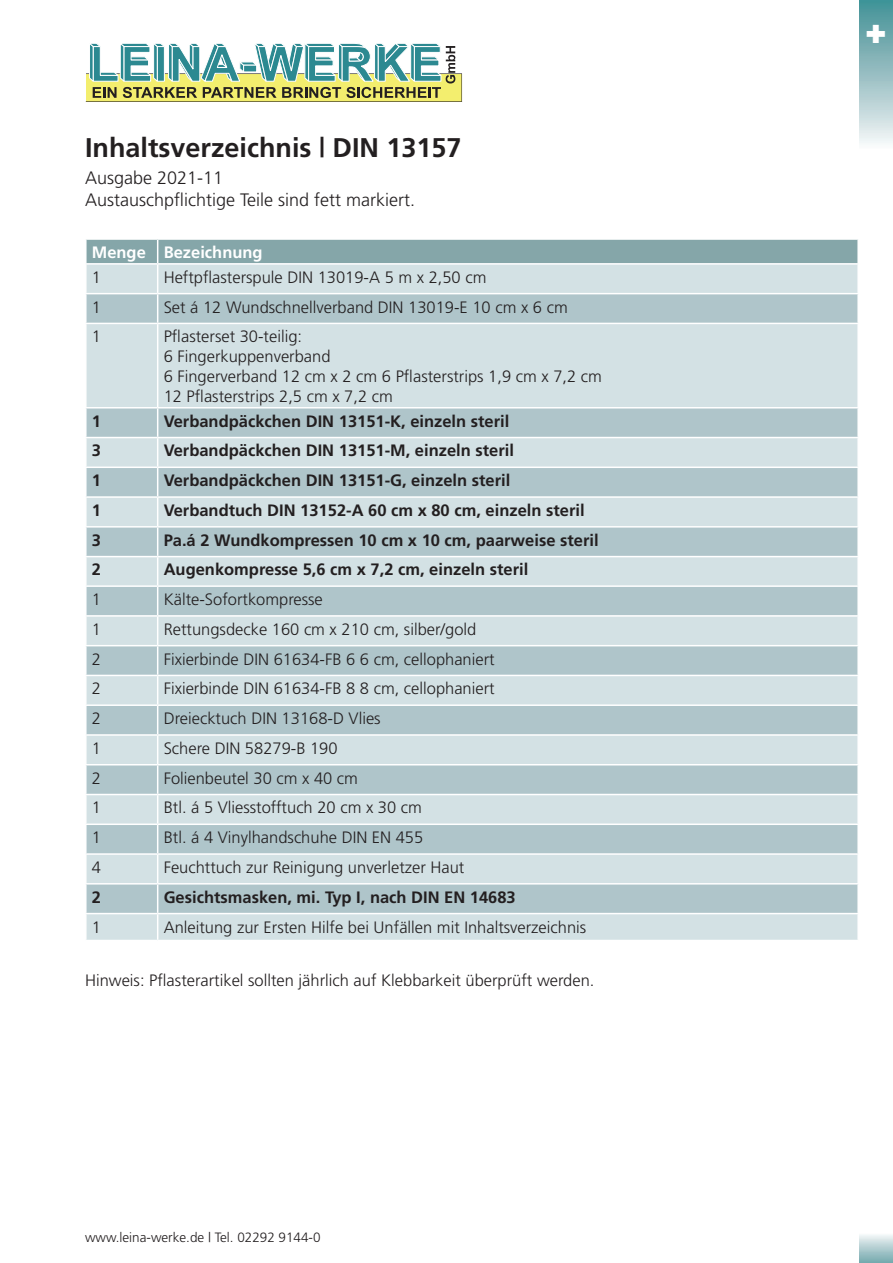
<style>
.page{position:relative;width:893px;height:1263px;background:#fff}
.page>*{position:absolute;margin:0;border:0;box-sizing:border-box;transform-origin:0 0}
.t1{font:900 36px "Frutiger";color:#fff}
.t2{font:700 27px "Frutiger";color:#231f20}
.t3{font:300 18px "Frutiger";color:#231f20}
.t4{font:300 16.5px "Frutiger";color:#231f20}
.t5{font:700 16.5px "Frutiger";color:#231f20}
.t6{font:700 16.5px "Frutiger";color:#fff}
.t7{font:300 13.5px "Frutiger";color:#231f20}
</style>
<div class="page">
<svg style="left:86px;top:43px;width:376px;height:59px"></svg>
<svg style="left:87px;top:914px;width:770px;height:26px;background:#d3e1e4"></svg>
<svg style="left:87px;top:324px;width:770px;height:589px;background:#c3d4d8"></svg>
<svg style="left:86px;top:240px;width:772px;height:83px;background:#b1c7cb"></svg>
<hr style="left:857px;top:294px;width:2px;height:29px;background:#fff">
<hr style="left:157px;top:324px;width:1px;height:83px;background:#fff">
<hr style="left:85px;top:407px;width:73px;height:1px;background:#fff">
<hr style="left:158px;top:407px;width:701px;height:1px;background:#fff">
<hr style="left:85px;top:437px;width:73px;height:1px;background:#fff">
<hr style="left:158px;top:437px;width:701px;height:1px;background:#fff">
<hr style="left:85px;top:466px;width:73px;height:2px;background:#fff">
<hr style="left:158px;top:466px;width:701px;height:2px;background:#fff">
<hr style="left:85px;top:496px;width:73px;height:2px;background:#fff">
<hr style="left:158px;top:496px;width:701px;height:2px;background:#fff">
<hr style="left:85px;top:526px;width:73px;height:2px;background:#fff">
<hr style="left:158px;top:526px;width:701px;height:2px;background:#fff">
<hr style="left:85px;top:556px;width:73px;height:1px;background:#fff">
<hr style="left:158px;top:556px;width:701px;height:1px;background:#fff">
<hr style="left:85px;top:585px;width:73px;height:2px;background:#fff">
<hr style="left:158px;top:585px;width:701px;height:2px;background:#fff">
<hr style="left:85px;top:615px;width:73px;height:2px;background:#fff">
<hr style="left:158px;top:615px;width:701px;height:2px;background:#fff">
<hr style="left:85px;top:645px;width:73px;height:1px;background:#fff">
<hr style="left:158px;top:645px;width:701px;height:1px;background:#fff">
<hr style="left:85px;top:675px;width:73px;height:1px;background:#fff">
<hr style="left:158px;top:675px;width:701px;height:1px;background:#fff">
<hr style="left:85px;top:704px;width:73px;height:2px;background:#fff">
<hr style="left:158px;top:704px;width:701px;height:2px;background:#fff">
<hr style="left:85px;top:734px;width:73px;height:2px;background:#fff">
<hr style="left:158px;top:734px;width:701px;height:2px;background:#fff">
<hr style="left:85px;top:764px;width:73px;height:1px;background:#fff">
<hr style="left:158px;top:764px;width:701px;height:1px;background:#fff">
<hr style="left:85px;top:794px;width:73px;height:1px;background:#fff">
<hr style="left:158px;top:794px;width:701px;height:1px;background:#fff">
<hr style="left:85px;top:823px;width:73px;height:2px;background:#fff">
<hr style="left:158px;top:823px;width:701px;height:2px;background:#fff">
<hr style="left:85px;top:853px;width:73px;height:2px;background:#fff">
<hr style="left:158px;top:853px;width:701px;height:2px;background:#fff">
<hr style="left:85px;top:883px;width:73px;height:1px;background:#fff">
<hr style="left:158px;top:883px;width:701px;height:1px;background:#fff">
<svg style="left:157px;top:408px;width:1px;height:532px"></svg>
<hr style="left:85px;top:240px;width:2px;height:23px;background:#fff">
<hr style="left:857px;top:240px;width:2px;height:23px;background:#fff">
<hr style="left:85px;top:263px;width:73px;height:2px;background:#fff">
<hr style="left:158px;top:263px;width:701px;height:2px;background:#fff">
<img style="left:859px;top:0;width:34px;height:143px">
<p class="t2" style="left:85px;top:132px;width:378px">Inhaltsverzeichnis | DIN 13157</p>
<p class="t3" style="left:85px;top:168px;width:140px">Ausgabe 2021-11</p>
<p class="t3" style="left:85px;top:189px;width:332px">Austauschpflichtige Teile sind fett markiert.</p>
<p class="t6" style="left:92px;top:242px;width:56px">Menge</p>
<p class="t6" style="left:164px;top:242px;width:100px">Bezeichnung</p>
<p class="t4" style="left:92px;top:268px;width:11px">1</p>
<p class="t4" style="left:164px;top:268px;width:324px">Heftpflasterspule DIN 13019-A 5 m x 2,50 cm</p>
<p class="t4" style="left:92px;top:298px;width:11px">1</p>
<p class="t4" style="left:164px;top:298px;width:406px">Set á 12 Wundschnellverband DIN 13019-E 10 cm x 6 cm</p>
<p class="t4" style="left:92px;top:327px;width:11px">1</p>
<p class="t4" style="left:164px;top:327px;width:140px">Pflasterset 30-teilig:</p>
<p class="t4" style="left:164px;top:347px;width:168px">6 Fingerkuppenverband</p>
<p class="t4" style="left:164px;top:367px;width:440px">6 Fingerverband 12 cm x 2 cm 6 Pflasterstrips 1,9 cm x 7,2 cm</p>
<p class="t4" style="left:164px;top:387px;width:231px">12 Pflasterstrips 2,5 cm x 7,2 cm</p>
<p class="t5" style="left:92px;top:411px;width:11px">1</p>
<p class="t5" style="left:164px;top:411px;width:347px">Verbandpäckchen DIN 13151-K, einzeln steril</p>
<p class="t5" style="left:92px;top:441px;width:11px">3</p>
<p class="t5" style="left:164px;top:441px;width:352px">Verbandpäckchen DIN 13151-M, einzeln steril</p>
<p class="t5" style="left:92px;top:471px;width:11px">1</p>
<p class="t5" style="left:164px;top:471px;width:348px">Verbandpäckchen DIN 13151-G, einzeln steril</p>
<p class="t5" style="left:92px;top:500px;width:11px">1</p>
<p class="t5" style="left:164px;top:500px;width:422px">Verbandtuch DIN 13152-A 60 cm x 80 cm, einzeln steril</p>
<p class="t5" style="left:92px;top:530px;width:11px">3</p>
<p class="t5" style="left:164px;top:530px;width:436px">Pa.á 2 Wundkompressen 10 cm x 10 cm, paarweise steril</p>
<p class="t5" style="left:92px;top:560px;width:11px">2</p>
<p class="t5" style="left:164px;top:560px;width:366px">Augenkompresse 5,6 cm x 7,2 cm, einzeln steril</p>
<p class="t4" style="left:92px;top:590px;width:11px">1</p>
<p class="t4" style="left:164px;top:590px;width:161px">Kälte-Sofortkompresse</p>
<p class="t4" style="left:92px;top:620px;width:11px">1</p>
<p class="t4" style="left:164px;top:620px;width:314px">Rettungsdecke 160 cm x 210 cm, silber/gold</p>
<p class="t4" style="left:92px;top:650px;width:11px">2</p>
<p class="t4" style="left:164px;top:650px;width:332px">Fixierbinde DIN 61634-FB 6 6 cm, cellophaniert</p>
<p class="t4" style="left:92px;top:679px;width:11px">2</p>
<p class="t4" style="left:164px;top:679px;width:332px">Fixierbinde DIN 61634-FB 8 8 cm, cellophaniert</p>
<p class="t4" style="left:92px;top:709px;width:11px">2</p>
<p class="t4" style="left:164px;top:709px;width:218px">Dreiecktuch DIN 13168-D Vlies</p>
<p class="t4" style="left:92px;top:739px;width:11px">1</p>
<p class="t4" style="left:164px;top:739px;width:175px">Schere DIN 58279-B 190</p>
<p class="t4" style="left:92px;top:769px;width:11px">2</p>
<p class="t4" style="left:164px;top:769px;width:196px">Folienbeutel 30 cm x 40 cm</p>
<p class="t4" style="left:92px;top:798px;width:11px">1</p>
<p class="t4" style="left:164px;top:798px;width:260px">Btl. á 5 Vliesstofftuch 20 cm x 30 cm</p>
<p class="t4" style="left:92px;top:828px;width:11px">1</p>
<p class="t4" style="left:164px;top:828px;width:261px">Btl. á 4 Vinylhandschuhe DIN EN 455</p>
<p class="t4" style="left:92px;top:858px;width:11px">4</p>
<p class="t4" style="left:164px;top:858px;width:302px">Feuchttuch zur Reinigung unverletzer Haut</p>
<p class="t5" style="left:92px;top:887px;width:11px">2</p>
<p class="t5" style="left:164px;top:887px;width:354px">Gesichtsmasken, mi. Typ I, nach DIN EN 14683</p>
<p class="t4" style="left:92px;top:917px;width:11px">1</p>
<p class="t4" style="left:164px;top:917px;width:424px">Anleitung zur Ersten Hilfe bei Unfällen mit Inhaltsverzeichnis</p>
<p class="t4" style="left:85px;top:971px;width:511px">Hinweis: Pflasterartikel sollten jährlich auf Klebbarkeit überprüft werden.</p>
<p class="t7" style="left:85px;top:1229px;width:237px">www.leina-werke.de | Tel. 02292 9144-0</p>
<h1 class="t1" style="left:865px;top:8px;width:23px">+</h1>
</div>
